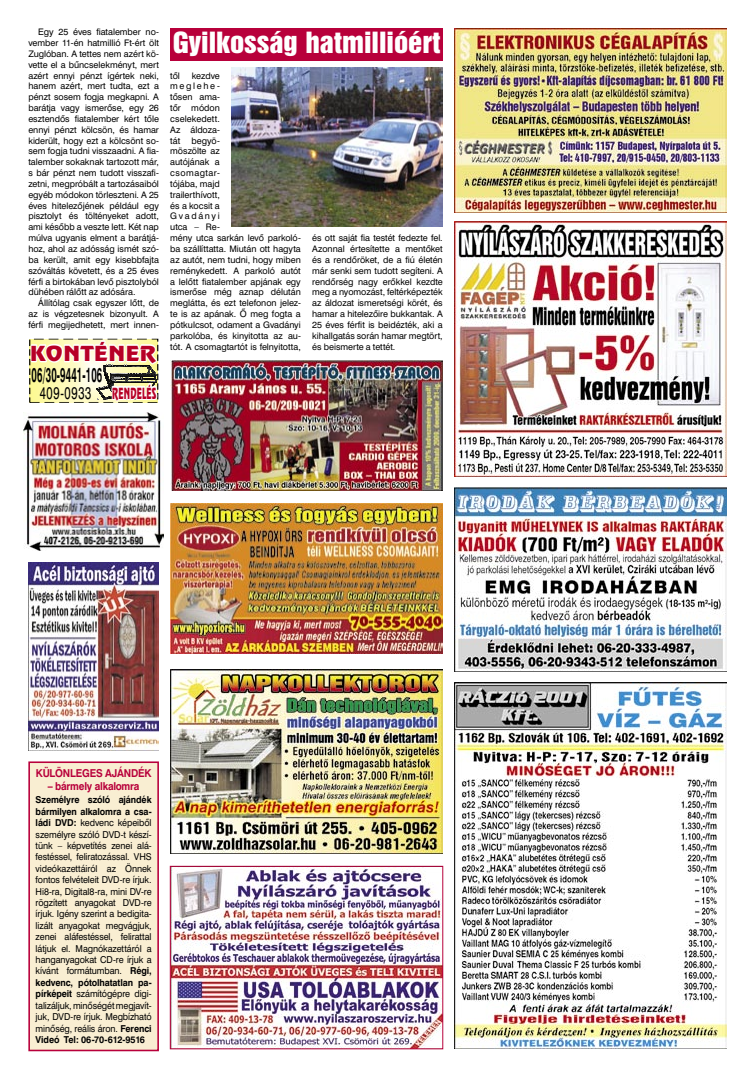
<style>
.page{position:relative;width:755px;height:1078px;background:#fff}
.page>*{position:absolute;margin:0;border:0;box-sizing:border-box;transform-origin:0 0}
._14pk{font:26.6px "Swiss 921 PFL";color:#fff;scale:1.09 1}
.t1{font:700 20.2px "H Swiss 721";letter-spacing:.015em;color:#000;scale:.47 1}
.t2{font:18.5px "Renfrew";letter-spacing:.03em;color:#b70026;scale:1.13 1}
.t3{font:17.1px "H Swiss 721";letter-spacing:.06em;color:#000;scale:.66 1}
.t4{font:13.7px "Renfrew";letter-spacing:.03em;color:#b70026;scale:.58 1}
._10pk{font:700 10.9px "Swiss 721 PFL";letter-spacing:-.02em;color:#b8003b;scale:.92 1}
.Body_Text{font:9.5px/11.4px "Swiss 721 PFL";letter-spacing:-.01em;color:#000;text-align:justify;scale:.95 1}
.Body_Text-2{font:9px/10.8px "Swiss 721 PFL";letter-spacing:-.005em;color:#000;text-align:justify}
.s1{font-weight:700}
</style>
<div class="page">
<img style="left:454px;top:487px;width:272px;height:184px">
<img style="left:454px;top:682px;width:272px;height:366px">
<img style="left:23px;top:413px;width:140px;height:137px">
<img style="left:454px;top:221px;width:272px;height:255px">
<svg style="left:30px;top:338px;width:129px;height:65px"></svg>
<img style="left:170px;top:503px;width:272px;height:150px">
<div style="left:29px;top:762px;width:129px;height:288px;background:#f9eed2"></div>
<div style="left:28px;top:761px;width:131px;height:289px;border:2px solid #b8003b"></div>
<img style="left:172px;top:867px;width:269px;height:179px">
<div style="left:170px;top:865px;width:273px;height:183px;border:1px solid #b8003b"></div>
<img style="left:454px;top:28px;width:272px;height:185px">
<img style="left:170px;top:669px;width:272px;height:184px">
<div style="left:170px;top:28px;width:272px;height:33px;background:#b8003b"></div>
<img style="left:170px;top:360px;width:272px;height:130px">
<img style="left:231px;top:68px;width:211px;height:158px">
<img style="left:28px;top:562px;width:131px;height:188px">
<p class="Body_Text-2" style="left:28px;top:27px;width:132px;text-indent:10px">Egy 25 éves fiatalember no&shy;vember 11-én hatmillió Ft-ért ölt Zuglóban. A tettes nem azért kö&shy;vette el a bűncselekményt, mert azért ennyi pénzt ígértek neki, hanem azért, mert tudta, ezt a pénzt sosem fogja megkapni. A barátja vagy ismerőse, egy 26 esztendős fiatalember kért tőle ennyi pénzt kölcsön, és hamar kiderült, hogy ezt a kölcsönt so&shy;sem fogja tudni visszaadni. A fia&shy;talember sokaknak tartozott már, s bár pénzt nem tudott visszafi&shy;zetni, megpróbált a tartozásaiból egyéb módokon törleszteni. A 25 éves hitelezőjének például egy pisztolyt és töltényeket adott, ami később a veszte lett. Két nap múlva ugyanis elment a barátjá&shy;hoz, ahol az adósság ismét szó&shy;ba került, amit egy kisebbfajta szóváltás követett, és a 25 éves férfi a birtokában levő pisztolyból dühében rálőtt az adósára.</p>
<p class="Body_Text-2" style="left:28px;top:297px;width:132px;text-indent:10px">Állítólag csak egyszer lőtt, de az is végzetesnek bizonyult. A férfi megijedhetett, mert innen-</p>
<p class="t2" style="left:30px;top:342px;width:112px">KONTÉNER</p>
<p class="t4" style="left:112px;top:384px;width:78px">RENDELÉS</p>
<p class="t1" style="left:32px;top:366px;width:152px">06/30-9441-106</p>
<p class="t3" style="left:40px;top:383px;width:80px">409-0933</p>
<p class="_14pk" style="left:173px;top:25px;width:247px">Gyilkosság hatmillióért</p>
<p class="Body_Text-2" style="left:170px;top:70px;width:11px">től</p>
<p class="Body_Text-2" style="left:170px;top:70px;width:51px;text-indent:22px">kezdve meglehe&shy;tősen ama&shy;tőr módon cselekedett.<br>Az áldoza&shy;tát</p>
<p class="Body_Text-2" style="left:170px;top:135px;width:132px;text-align:left;text-indent:21px">begyö-<br>möszölte az<br>autójának a<br>csomagtar-<br>tójába, majd<br>trailert hívott,<br>és a kocsit a<br>Gvadányi<br>utca – Re-<br>mény utca sarkán levő parkoló&shy;ba szállíttatta. Miután ott hagyta az autót, nem tudni, hogy miben reménykedett. A parkoló autót a lelőtt fiatalember apjának egy ismerőse még aznap délután meglátta, és ezt telefonon jelez&shy;te is az apának. Ő meg fogta a pótkulcsot, odament a Gvadányi parkolóba, és kinyitotta az au&shy;tót. A csomagtartót is felnyitotta,</p>
<p class="Body_Text-2" style="left:312px;top:232px;width:132px">és ott saját fia testét fedezte fel.<br>Azonnal értesítette a mentőket és a rendőröket, de a fiú életén már senki sem tudott segíteni. A rendőrség nagy erőkkel kezdte meg a nyomozást, feltérképezték az áldozat ismeretségi körét, és hamar a hitelezőire bukkantak. A 25 éves férfit is beidézték, aki a kihallgatás során hamar megtört, és beismerte a tettét.</p>
<p class="_10pk" style="left:36px;top:766px;width:127px">KÜLÖNLEGES AJÁNDÉK</p>
<p class="_10pk" style="left:48px;top:779px;width:101px">– bármely alkalomra</p>
<p class="Body_Text" style="left:36px;top:794px;width:123px"><span class="s1">Személyre szóló ajándék bármilyen alkalomra a csa&shy;ládi DVD:</span> kedvenc képeiből személyre szóló DVD-t készí&shy;tünk – képvetítés zenei alá&shy;festéssel, feliratozással. VHS videókazettáiról az Önnek fontos felvételeit DVD-re írjuk.<br>Hi8-ra, Digital8-ra, mini DV-re rögzített anyagokat DVD-re írjuk. Igény szerint a bedigita&shy;lizált anyagokat megvágjuk, zenei aláfestéssel, felirattal látjuk el. Magnókazettáról a hanganyagokat CD-re írjuk a kívánt formátumban. <span class="s1">Régi, kedvenc, pótolhatatlan pa&shy;pírképeit</span> számítógépre digi&shy;talizáljuk, minőségét megjavít&shy;juk, DVD-re írjuk. Megbízható minőség, reális áron. <span class="s1">Ferenci Videó Tel: 06-70-612-9516</span></p>
</div>
